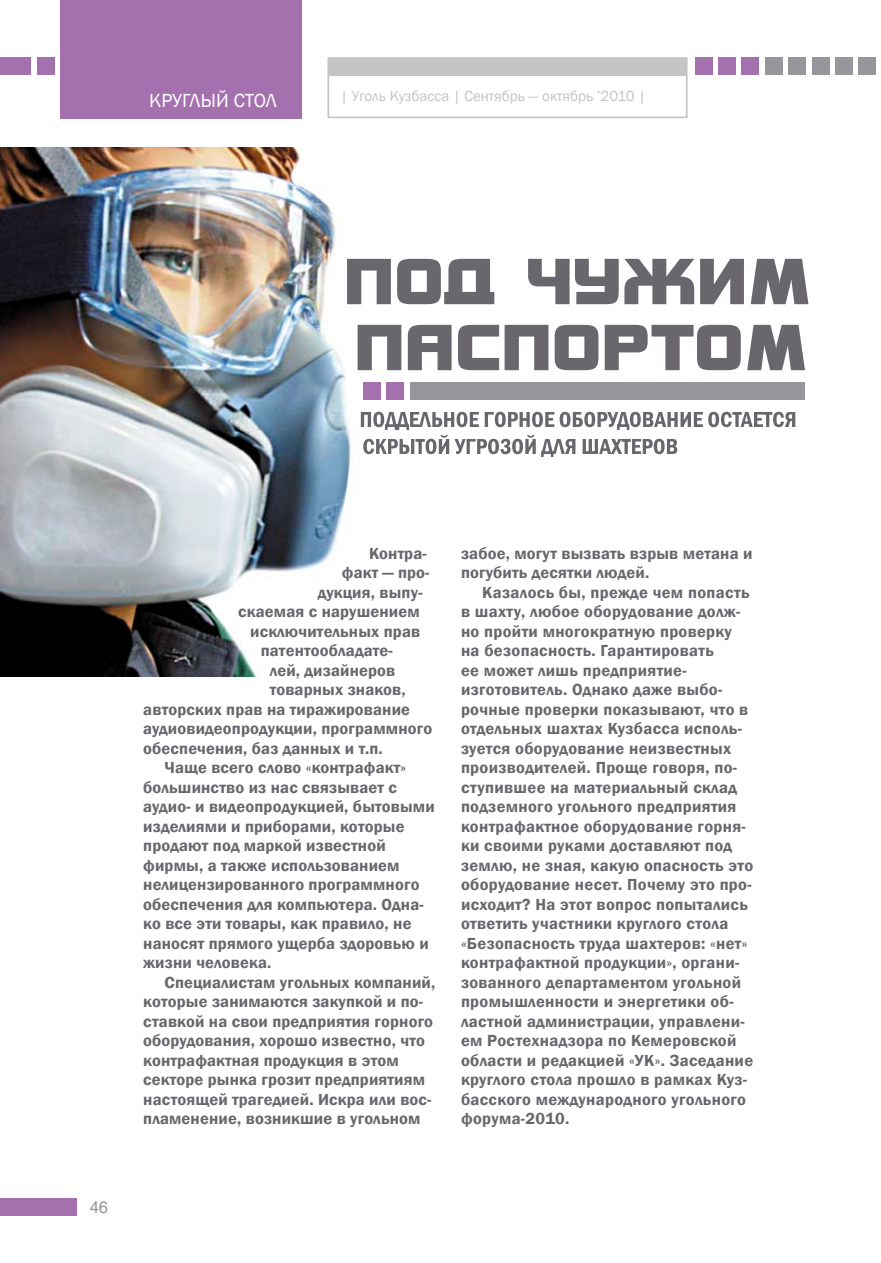
<style>
.page{position:relative;width:881px;height:1263px;background:#fff}
.page>*{position:absolute;margin:0;border:0;box-sizing:border-box;transform-origin:0 0}
.t1{font:19.5px "Franklin Gothic";color:#fff}
.t2{font:600 16.5px/19.5px "Franklin Gothic";letter-spacing:.015em;color:#69676d}
.t3{font:16.5px "Helios";color:#96969c}
.t4{font:15px "Franklin Gothic";color:#c3c4c6}
</style>
<div class="page">
<div style="left:327px;top:57px;width:360px;height:61px;background:#fff;border:2px solid #c3c4c6"></div>
<div style="left:858px;top:58px;width:17px;height:17px;background:#96969c"></div>
<div style="left:327px;top:59px;width:359px;height:17px;background:#c3c4c6"></div>
<div style="left:0;top:1198px;width:77px;height:17px;background:#a570ae"></div>
<div style="left:37px;top:58px;width:17px;height:17px;background:#a570ae"></div>
<div style="left:0;top:58px;width:30px;height:17px;background:#a570ae"></div>
<div style="left:835px;top:58px;width:17px;height:17px;background:#96969c"></div>
<div style="left:811px;top:58px;width:17px;height:17px;background:#96969c"></div>
<div style="left:788px;top:58px;width:17px;height:17px;background:#96969c"></div>
<div style="left:765px;top:58px;width:17px;height:17px;background:#96969c"></div>
<div style="left:741px;top:58px;width:17px;height:17px;background:#a570ae"></div>
<div style="left:718px;top:58px;width:17px;height:17px;background:#a570ae"></div>
<div style="left:694px;top:58px;width:17px;height:17px;background:#a570ae"></div>
<img style="left:0;top:147px;width:359px;height:529px">
<div style="left:60px;top:1px;width:242px;height:118px;background:#a570ae"></div>
<svg style="left:360px;top:412px;width:435px;height:45px"></svg>
<svg style="left:357px;top:325px;width:447px;height:45px"></svg>
<svg style="left:347px;top:259px;width:461px;height:45px"></svg>
<div style="left:410px;top:382px;width:394px;height:17px;background:#96969c"></div>
<div style="left:386px;top:382px;width:17px;height:17px;background:#a570ae"></div>
<div style="left:363px;top:382px;width:17px;height:17px;background:#a570ae"></div>
<p class="t1" style="left:149px;top:88px;width:23px">Кругл</p>
<p class="t1" style="left:200px;top:88px;width:45px">ый стол</p>
<p class="t4" style="left:340px;top:87px;width:307px">| Уголь Кузбасса | Сентябрь — октябрь ’2010 |</p>
<p class="t3" style="left:90px;top:1197px;width:20px">46</p>
<p class="t2" style="left:369px;top:544px;width:59px">Контра-</p>
<p class="t2" style="left:341px;top:563px;width:89px">факт — про-</p>
<p class="t2" style="left:317px;top:583px;width:106px">дукция, выпу-</p>
<p class="t2" style="left:238px;top:602px;width:183px">скаемая с нарушением</p>
<p class="t2" style="left:250px;top:622px;width:171px">исключительных прав</p>
<p class="t2" style="left:260px;top:641px;width:134px">патентообладате-</p>
<p class="t2" style="left:269px;top:661px;width:127px">лей, дизайнеров</p>
<p class="t2" style="left:269px;top:680px;width:137px">товарных знаков,</p>
<p class="t2" style="left:143px;top:700px;width:268px">авторских прав на тиражирование</p>
<p class="t2" style="left:143px;top:719px;width:290px">аудиовидеопродукции, программного</p>
<p class="t2" style="left:143px;top:739px;width:241px">обеспечения, баз данных и т.п.</p>
<p class="t2" style="left:164px;top:758px;width:243px">Чаще всего слово «контрафакт»</p>
<p class="t2" style="left:143px;top:778px;width:255px">большинство из нас связывает с</p>
<p class="t2" style="left:143px;top:797px;width:293px">аудио- и видеопродукцией, бытовыми</p>
<p class="t2" style="left:143px;top:817px;width:263px">изделиями и приборами, которые</p>
<p class="t2" style="left:143px;top:836px;width:244px">продают под маркой известной</p>
<p class="t2" style="left:143px;top:856px;width:258px">фирмы, а также использованием</p>
<p class="t2" style="left:143px;top:875px;width:277px">нелицензированного программного</p>
<p class="t2" style="left:143px;top:895px;width:282px">обеспечения для компьютера. Одна-</p>
<p class="t2" style="left:143px;top:914px;width:270px">ко все эти товары, как правило, не</p>
<p class="t2" style="left:143px;top:934px;width:287px">наносят прямого ущерба здоровью и</p>
<p class="t2" style="left:143px;top:953px;width:130px">жизни человека.</p>
<p class="t2" style="left:164px;top:973px;width:272px">Специалистам угольных компаний,</p>
<p class="t2" style="left:143px;top:992px;width:281px">которые занимаются закупкой и по-</p>
<p class="t2" style="left:143px;top:1012px;width:291px">ставкой на свои предприятия горного</p>
<p class="t2" style="left:143px;top:1031px;width:283px">оборудования, хорошо известно, что</p>
<p class="t2" style="left:143px;top:1051px;width:257px">контрафактная продукция в этом</p>
<p class="t2" style="left:143px;top:1070px;width:283px">секторе рынка грозит предприятиям</p>
<p class="t2" style="left:143px;top:1090px;width:289px">настоящей трагедией. Искра или вос-</p>
<p class="t2" style="left:143px;top:1109px;width:278px">пламенение, возникшие в угольном</p>
<p class="t2" style="left:461px;top:544px;width:293px">забое, могут вызвать взрыв метана и погубить десятки людей.</p>
<p class="t2" style="left:461px;top:583px;width:293px;text-indent:21px">Казалось бы, прежде чем попасть в шахту, любое оборудование долж&shy;но пройти многократную проверку на безопасность. Гарантировать<br>ее может лишь предприятие&shy;изготовитель. Однако даже выбо&shy;рочные проверки показывают, что в отдельных шахтах Кузбасса исполь&shy;зуется оборудование неизвестных производителей. Проще говоря, по&shy;ступившее на материальный склад подземного угольного предприятия контрафактное оборудование горня&shy;ки своими руками доставляют под землю, не зная, какую опасность это оборудование несет. Почему это про&shy;исходит? На этот вопрос попытались ответить участники круглого стола «Безопасность труда шахтеров: «нет» контрафактной продукции», органи&shy;зованного департаментом угольной промышленности и энергетики об&shy;ластной администрации, управлени&shy;ем Ростехнадзора по Кемеровской области и редакцией «УК». Заседание круглого стола прошло в рамках Куз&shy;басского международного угольного форума-2010.</p>
</div>
